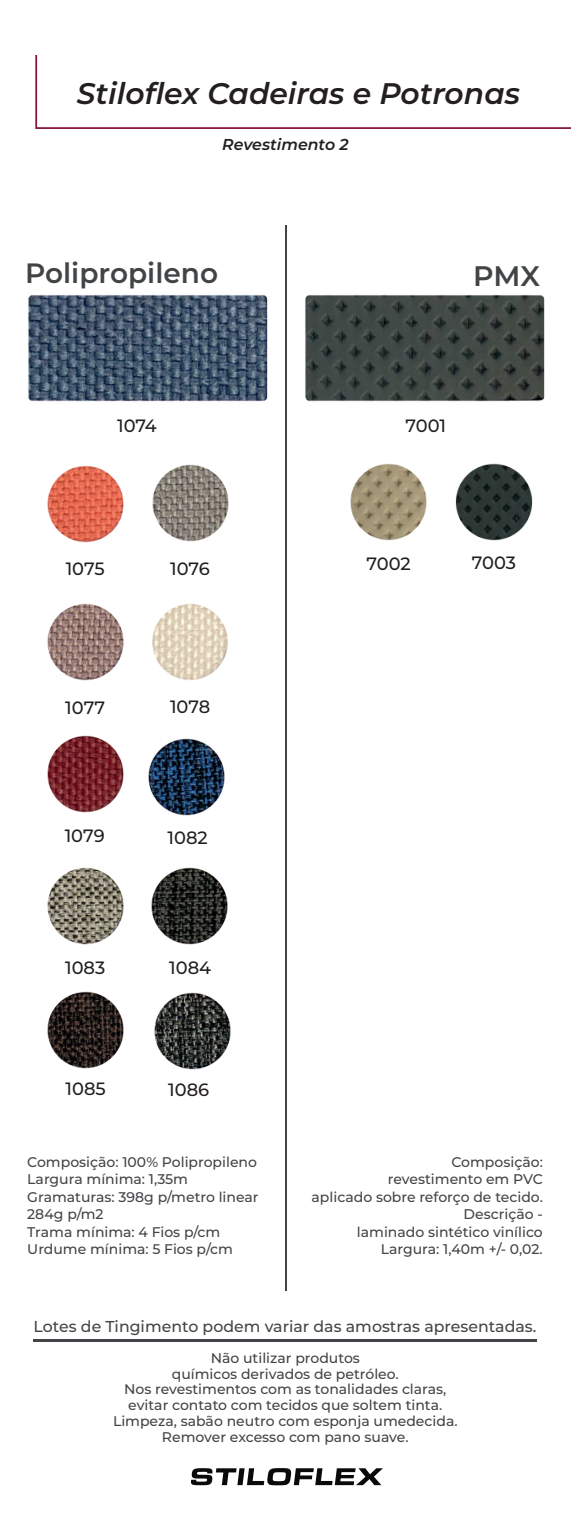
<style>
.page{position:relative;width:571px;height:1538px;background:#fff}
.page>*{position:absolute;margin:0;border:0;box-sizing:border-box;transform-origin:0 0}
.t1{font:italic 600 29.75px "Montserrat";color:#231f20}
.t2{font:600 28.18px "Montserrat";color:#414446}
.t3{font:600 28px "Montserrat";color:#414446}
.t4{font:500 17.85px "Montserrat";color:#231f20}
.t5{font:500 15.75px "Montserrat";color:#424447}
.t6{font:italic 600 15.75px "Montserrat";color:#231f20}
.t7{font:500 14px/17.5px "Montserrat";color:#424447}
</style>
<div class="page">
<svg style="left:35px;top:55px;width:535px;height:74px"></svg>
<hr style="left:33px;top:1339px;width:503px;height:2px;background:#424447">
<img style="left:478px;top:463px;width:55px;height:78px">
<img style="left:350px;top:463px;width:128px;height:78px">
<img style="left:176px;top:992px;width:55px;height:78px">
<img style="left:47px;top:991px;width:129px;height:78px">
<img style="left:175px;top:867px;width:53px;height:78px">
<img style="left:47px;top:867px;width:128px;height:78px">
<img style="left:175px;top:738px;width:50px;height:78px">
<img style="left:47px;top:735px;width:128px;height:79px">
<img style="left:47px;top:603px;width:53px;height:78px">
<img style="left:175px;top:464px;width:54px;height:78px">
<img style="left:47px;top:465px;width:128px;height:78px">
<img style="left:305px;top:295px;width:240px;height:107px">
<img style="left:28px;top:295px;width:240px;height:107px">
<svg style="left:191px;top:1468px;width:192px;height:17px"></svg>
<img style="left:100px;top:604px;width:128px;height:76px">
<hr style="left:285px;top:225px;width:2px;height:1066px;background:#414446">
<h1 class="t1" style="left:77px;top:72px;width:444px">Stiloflex Cadeiras e Potronas</h1>
<p class="t6" style="left:222px;top:133px;width:128px">Revestimento 2</p>
<h3 class="t3" style="left:25px;top:253px;width:194px">Polipropileno</h3>
<h2 class="t2" style="left:473px;top:256px;width:68px">PMX</h2>
<p class="t4" style="left:117px;top:413px;width:41px">1074</p>
<p class="t4" style="left:66px;top:556px;width:40px">1075</p>
<p class="t4" style="left:170px;top:556px;width:41px">1076</p>
<p class="t4" style="left:65px;top:695px;width:41px">1077</p>
<p class="t4" style="left:170px;top:695px;width:42px">1078</p>
<p class="t4" style="left:65px;top:823px;width:42px">1079</p>
<p class="t4" style="left:167px;top:825px;width:42px">1082</p>
<p class="t4" style="left:65px;top:955px;width:42px">1083</p>
<p class="t4" style="left:169px;top:956px;width:43px">1084</p>
<p class="t4" style="left:66px;top:1076px;width:42px">1085</p>
<p class="t4" style="left:168px;top:1077px;width:42px">1086</p>
<p class="t4" style="left:405px;top:413px;width:42px">7001</p>
<p class="t4" style="left:366px;top:551px;width:46px">7002</p>
<p class="t4" style="left:472px;top:551px;width:46px">7003</p>
<p class="t7" style="left:27px;top:1152px;width:233px">Composição: 100% Polipropileno<br>Largura mínima: 1,35m<br>Gramaturas: 398g p/metro linear<br>284g p/m2<br>Trama mínima: 4 Fios p/cm<br>Urdume mínima: 5 Fios p/cm</p>
<p class="t7" style="left:311px;top:1152px;width:233px;text-align:right">Composição:<br>revestimento em PVC<br>aplicado sobre reforço de tecido.<br>Descrição -<br>laminado sintético vinílico<br>Largura: 1,40m +/- 0,02.</p>
<p class="t5" style="left:34px;top:1316px;width:504px">Lotes de Tingimento podem variar das amostras apresentadas.</p>
<p class="t7" style="left:113px;top:1349px;width:346px;line-height:15.8px;text-align:center">Não utilizar produtos<br>químicos derivados de petróleo.<br>Nos revestimentos com as tonalidades claras, evitar contato com tecidos que soltem tinta.<br>Limpeza, sabão neutro com esponja umedecida.<br>Remover excesso com pano suave.</p>
</div>
